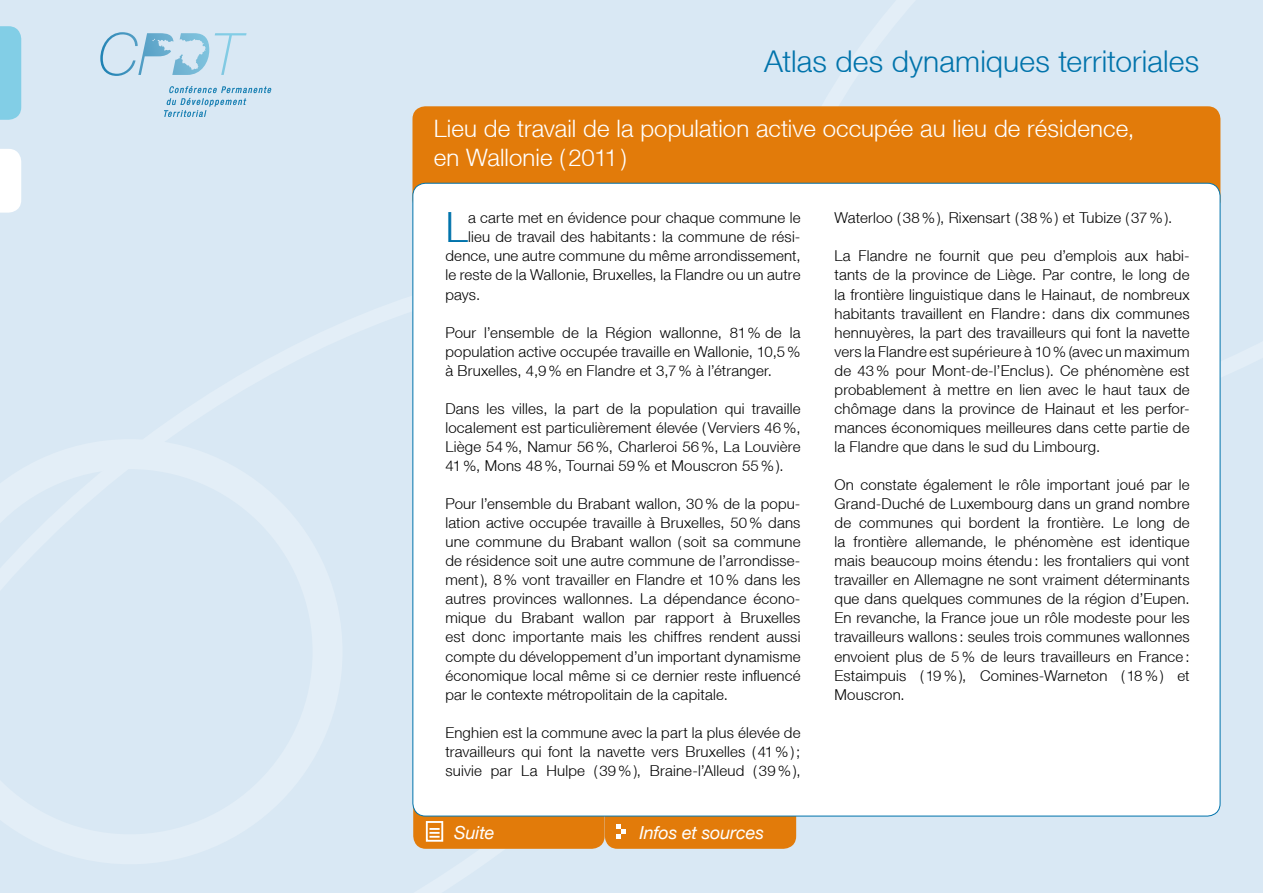
<style>
.page{position:relative;width:1263px;height:893px;background:#d9e8f4}
.page>*{position:absolute;margin:0;border:0;box-sizing:border-box;transform-origin:0 0}
.t1{font:300 41.7px "Helvetica Neue LT";color:#0073ab}
.t2{font:300 30px "Helvetica Neue LT";letter-spacing:.005em;color:#0073ab}
.t3{font:300 24px/28.8px "Helvetica Neue LT";letter-spacing:.005em;color:#fff}
.t4{font:italic 18px "Helvetica Neue LT";letter-spacing:-.01em;color:#fff}
.t5{font:300 15px/19px "Helvetica Neue LT";letter-spacing:.015em;color:#000;text-align:justify}
</style>
<div class="page">
<svg style="left:164px;top:86px;width:107px;height:31px"></svg>
<svg style="left:215px;top:33px;width:32px;height:42px"></svg>
<svg style="left:100px;top:32px;width:109px;height:44px"></svg>
<div style="left:0;top:26px;width:21px;height:94px;background:#82cee6"></div>
<svg style="left:0;top:149px;width:21px;height:64px"></svg>
<div style="left:412px;top:106px;width:808px;height:107px;background:#e27b0a;border-radius:13px"></div>
<div style="left:605px;top:772px;width:191px;height:77px;background:#e27b0a;border-radius:13px"></div>
<svg style="left:616px;top:824px;width:10px;height:15px"></svg>
<div style="left:413px;top:772px;width:192px;height:77px;background:#e27b0a;border-radius:13px"></div>
<div style="left:426px;top:821px;width:17px;height:21px;border:2px solid #fff"></div>
<svg style="left:429px;top:828px;width:11px;height:10px"></svg>
<div style="left:413px;top:183px;width:807px;height:633px;background:#fff;border-radius:13px"></div>
<h2 class="t2" style="left:764px;top:43px;width:436px">Atlas des dynamiques territoriales</h2>
<h3 class="t3" style="left:434px;top:113px;width:702px">Lieu de travail de la population active occupée au lieu de résidence, en Wallonie (2011)</h3>
<h1 class="t1" style="left:445px;top:202px;width:24px">L</h1>
<p class="t5" style="left:468px;top:208px;width:334px">a carte met en évidence pour chaque commune le</p>
<p class="t5" style="left:468px;top:227px;width:334px">lieu de travail des habitants : la commune de rési-</p>
<p class="t5" style="left:445px;top:246px;width:357px">dence, une autre commune du même arrondissement,</p>
<p class="t5" style="left:445px;top:265px;width:356px">le reste de la Wallonie, Bruxelles, la Flandre ou un autre</p>
<p class="t5" style="left:445px;top:284px;width:36px">pays.</p>
<p class="t5" style="left:445px;top:322px;width:357px">Pour l’ensemble de la Région wallonne, 81% de la population active occupée travaille en Wallonie, 10,5% à Bruxelles, 4,9% en Flandre et 3,7% à l’étranger.</p>
<p class="t5" style="left:445px;top:399px;width:357px">Dans les villes, la part de la population qui travaille localement est particulièrement élevée (Verviers 46%, Liège 54%, Namur 56%, Charleroi 56%, La Louvière 41%, Mons 48%, Tournai 59% et Mouscron 55%).</p>
<p class="t5" style="left:445px;top:494px;width:357px">Pour l’ensemble du Brabant wallon, 30% de la popu&shy;lation active occupée travaille à Bruxelles, 50% dans une commune du Brabant wallon ( soit sa commune de résidence soit une autre commune de l’arrondisse&shy;ment), 8% vont travailler en Flandre et 10% dans les autres provinces wallonnes. La dépendance écono&shy;mique du Brabant wallon par rapport à Bruxelles est donc importante mais les chiffres rendent aussi compte du développement d’un important dynamisme économique local même si ce dernier reste influencé par le contexte métropolitain de la capitale.</p>
<p class="t5" style="left:445px;top:722px;width:357px">Enghien est la commune avec la part la plus élevée de travailleurs qui font la navette vers Bruxelles (41%); suivie par La Hulpe (39%), Braine-l’Alleud (39%),</p>
<p class="t4" style="left:454px;top:822px;width:42px">Suite</p>
<p class="t4" style="left:639px;top:822px;width:126px">Infos et sources</p>
<p class="t5" style="left:834px;top:208px;width:339px">Waterloo (38%), Rixensart (38%) et Tubize (37%).</p>
<p class="t5" style="left:834px;top:246px;width:357px">La Flandre ne fournit que peu d’emplois aux habi&shy;tants de la province de Liège. Par contre, le long de la frontière linguistique dans le Hainaut, de nombreux habitants travaillent en Flandre : dans dix communes hennuyères, la part des travailleurs qui font la navette vers la Flandre est supérieure à 10% (avec un maximum de 43% pour Mont-de-l’Enclus ). Ce phénomène est probablement à mettre en lien avec le haut taux de chômage dans la province de Hainaut et les perfor&shy;mances économiques meilleures dans cette partie de la Flandre que dans le sud du Limbourg.</p>
<p class="t5" style="left:834px;top:475px;width:357px">On constate également le rôle important joué par le Grand-Duché de Luxembourg dans un grand nombre de communes qui bordent la frontière. Le long de la frontière allemande, le phénomène est identique mais beaucoup moins étendu : les frontaliers qui vont travailler en Allemagne ne sont vraiment déterminants que dans quelques communes de la région d’Eupen.<br>En revanche, la France joue un rôle modeste pour les travailleurs wallons : seules trois communes wallonnes envoient plus de 5% de leurs travailleurs en France :<br>Estaimpuis (19%), Comines-Warneton (18%) et Mouscron.</p>
</div>
